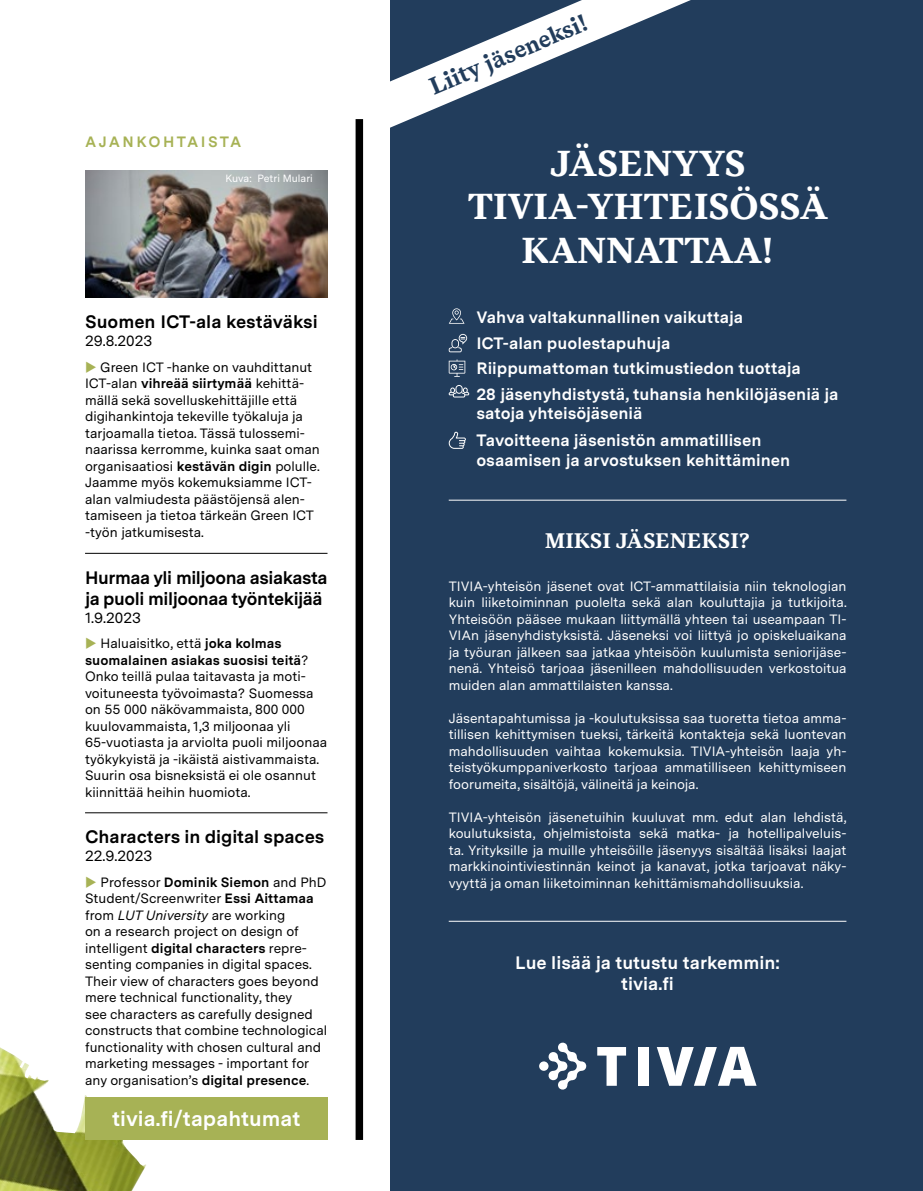
<style>
.page{position:relative;width:923px;height:1191px;background:#fff}
.page>*{position:absolute;margin:0;border:0;box-sizing:border-box;transform-origin:0 0}
.t1{font:700 36px/43.2px "Messina Serif";letter-spacing:.01em;color:#fff;text-align:center}
.t2{font:700 24px "Messina Serif";color:#223d5c}
.t3{font:700 21px "Messina Sans";color:#fff}
.t4{font:700 21px "Messina Serif";letter-spacing:.01em;color:#fff}
.t5{font:700 18px/21px "Messina Sans";letter-spacing:-.025em;color:#000}
.t6{font:700 18px/21.6px "Messina Sans";color:#fff;text-align:center}
.t7{font:700 18px "Messina Sans";letter-spacing:-.005em;color:#000}
.t8{font:700 18px "Messina Sans";color:#000}
.t9{font:700 16.5px/25.5px "Messina Sans";color:#fff}
.t10{font:15px "Messina Sans";color:#000}
.t11{font:700 15px "Messina Sans";letter-spacing:.16em;color:#a7b255}
.t12{font:13.5px/16.5px "Messina Sans";color:#000}
.t13{font:13.5px/16.5px "Messina Sans";color:#fff;text-align:justify}
.t14{font:10.5px "Messina Sans";color:#fff}
.s1{color:#a7b255}
.s2{font-weight:700}
.s3{font-style:italic}
</style>
<div class="page">
<img style="left:0;top:1047px;width:146px;height:144px">
<div style="left:391px;top:0;width:532px;height:1191px;background:#223d5c"></div>
<div style="left:355px;top:119px;width:8px;height:1021px;background:#000"></div>
<svg style="left:361px;top:0;width:330px;height:133px"></svg>
<svg style="left:449px;top:385px;width:20px;height:12px"></svg>
<svg style="left:449px;top:334px;width:18px;height:18px"></svg>
<svg style="left:449px;top:359px;width:16px;height:18px"></svg>
<svg style="left:449px;top:308px;width:15px;height:16px"></svg>
<svg style="left:449px;top:432px;width:17px;height:17px"></svg>
<hr style="left:449px;top:500px;width:397px;height:1px;background:#fff">
<hr style="left:449px;top:921px;width:397px;height:1px;background:#fff">
<svg style="left:597px;top:1047px;width:29px;height:38px"></svg>
<div style="left:638px;top:1047px;width:10px;height:38px;background:#fff"></div>
<svg style="left:657px;top:1046px;width:99px;height:39px"></svg>
<svg style="left:539px;top:1042px;width:48px;height:48px"></svg>
<div style="left:85px;top:1097px;width:242px;height:43px;background:#a7b255"></div>
<img style="left:85px;top:170px;width:242px;height:128px">
<hr style="left:85px;top:553px;width:242px;height:1px;background:#000">
<hr style="left:85px;top:812px;width:242px;height:1px;background:#000">
<p class="t11" style="left:85px;top:131px;width:158px">AJANKOHTAISTA</p>
<p class="t14" style="left:225px;top:171px;width:89px">Kuva: Petri Mulari</p>
<h3 class="t8" style="left:85px;top:308px;width:234px">Suomen ICT-ala kestäväksi</h3>
<p class="t10" style="left:85px;top:330px;width:69px">29.8.2023</p>
<p class="t12" style="left:85px;top:358px;width:236px"><span class="s1">◆</span> Green ICT -hanke on vauhdittanut ICT-alan <span class="s2">vihreää siirtymää</span> kehittä&shy;mällä sekä sovelluskehittäjille että digihankintoja tekeville työkaluja ja tarjoamalla tietoa. Tässä tulossemi&shy;naarissa kerromme, kuinka saat oman organisaatiosi <span class="s2">kestävän digin</span> polulle.<br>Jaamme myös kokemuksiamme ICT&shy;alan valmiudesta päästöjensä alen&shy;tamiseen ja tietoa tärkeän Green ICT -työn jatkumisesta.</p>
<h3 class="t5" style="left:85px;top:566px;width:244px">Hurmaa yli miljoona asiakasta ja puoli miljoonaa työntekijää</h3>
<p class="t10" style="left:85px;top:606px;width:57px">1.9.2023</p>
<p class="t12" style="left:85px;top:635px;width:244px"><span class="s1">◆</span> Haluaisitko, että <span class="s2">joka kolmas suomalainen asiakas suosisi teitä</span>?<br>Onko teillä pulaa taitavasta ja moti&shy;voituneesta työvoimasta? Suomessa on 55 000 näkövammaista, 800 000 kuulovammaista, 1,3 miljoonaa yli 65-vuotiasta ja arviolta puoli miljoonaa työkykyistä ja -ikäistä aistivammaista.<br>Suurin osa bisneksistä ei ole osannut kiinnittää heihin huomiota.</p>
<h3 class="t7" style="left:85px;top:823px;width:241px">Characters in digital spaces</h3>
<p class="t10" style="left:85px;top:844px;width:69px">22.9.2023</p>
<p class="t12" style="left:85px;top:873px;width:244px"><span class="s1">◆</span> Professor <span class="s2">Dominik Siemon</span> and PhD Student/Screenwriter <span class="s2">Essi Aittamaa </span>from <span class="s3">LUT University</span> are working<br>on a research project on design of intelligent <span class="s2">digital characters</span> repre&shy;senting companies in digital spaces.<br>Their view of characters goes beyond mere technical functionality, they<br>see characters as carefully designed constructs that combine technological functionality with chosen cultural and marketing messages - important for any organisation’s <span class="s2">digital presence</span>.</p>
<h3 class="t3" style="left:112px;top:1103px;width:190px">tivia.fi/tapahtumat</h3>
<h2 class="t2" style="left:424px;top:70px;width:170px;rotate:-23deg">Liity jäseneksi!</h2>
<h1 class="t1" style="left:468px;top:142px;width:361px">JÄSENYYS<br>TIVIA-YHTEISÖSSÄ<br>KANNATTAA!</h1>
<p class="t9" style="left:476px;top:304px;width:326px">Vahva valtakunnallinen vaikuttaja<br>ICT-alan puolestapuhuja<br>Riippumattoman tutkimustiedon tuottaja</p>
<p class="t9" style="left:476px;top:383px;width:363px;line-height:19.5px">28 jäsenyhdistystä, tuhansia henkilöjäseniä ja satoja yhteisöjäseniä</p>
<p class="t9" style="left:476px;top:430px;width:315px;line-height:19.5px">Tavoitteena jäsenistön ammatillisen osaamisen ja arvostuksen kehittäminen</p>
<h3 class="t4" style="left:545px;top:524px;width:206px">MIKSI JÄSENEKSI?</h3>
<p class="t13" style="left:449px;top:577px;width:399px">TIVIA-yhteisön jäsenet ovat ICT-ammattilaisia niin teknologian kuin liiketoiminnan puolelta sekä alan kouluttajia ja tutkijoita.<br>Yhteisöön pääsee mukaan liittymällä yhteen tai useampaan TI-VIAn jäsenyhdistyksistä. Jäseneksi voi liittyä jo opiskeluaikana ja työuran jälkeen saa jatkaa yhteisöön kuulumista seniorijäse&shy;nenä. Yhteisö tarjoaa jäsenilleen mahdollisuuden verkostoitua muiden alan ammattilaisten kanssa.</p>
<p class="t13" style="left:449px;top:709px;width:399px">Jäsentapahtumissa ja -koulutuksissa saa tuoretta tietoa amma&shy;tillisen kehittymisen tueksi, tärkeitä kontakteja sekä luontevan mahdollisuuden vaihtaa kokemuksia. TIVIA-yhteisön laaja yh&shy;teistyökumppaniverkosto tarjoaa ammatilliseen kehittymiseen foorumeita, sisältöjä, välineitä ja keinoja.</p>
<p class="t13" style="left:449px;top:808px;width:399px">TIVIA-yhteisön jäsenetuihin kuuluvat mm. edut alan lehdistä, koulutuksista, ohjelmistoista sekä matka- ja hotellipalveluis&shy;ta. Yrityksille ja muille yhteisöille jäsenyys sisältää lisäksi laajat markkinointiviestinnän keinot ja kanavat, jotka tarjoavat näky&shy;vyyttä ja oman liiketoiminnan kehittämismahdollisuuksia.</p>
<h3 class="t6" style="left:515px;top:950px;width:266px">Lue lisää ja tutustu tarkemmin: tivia.fi</h3>
</div>
